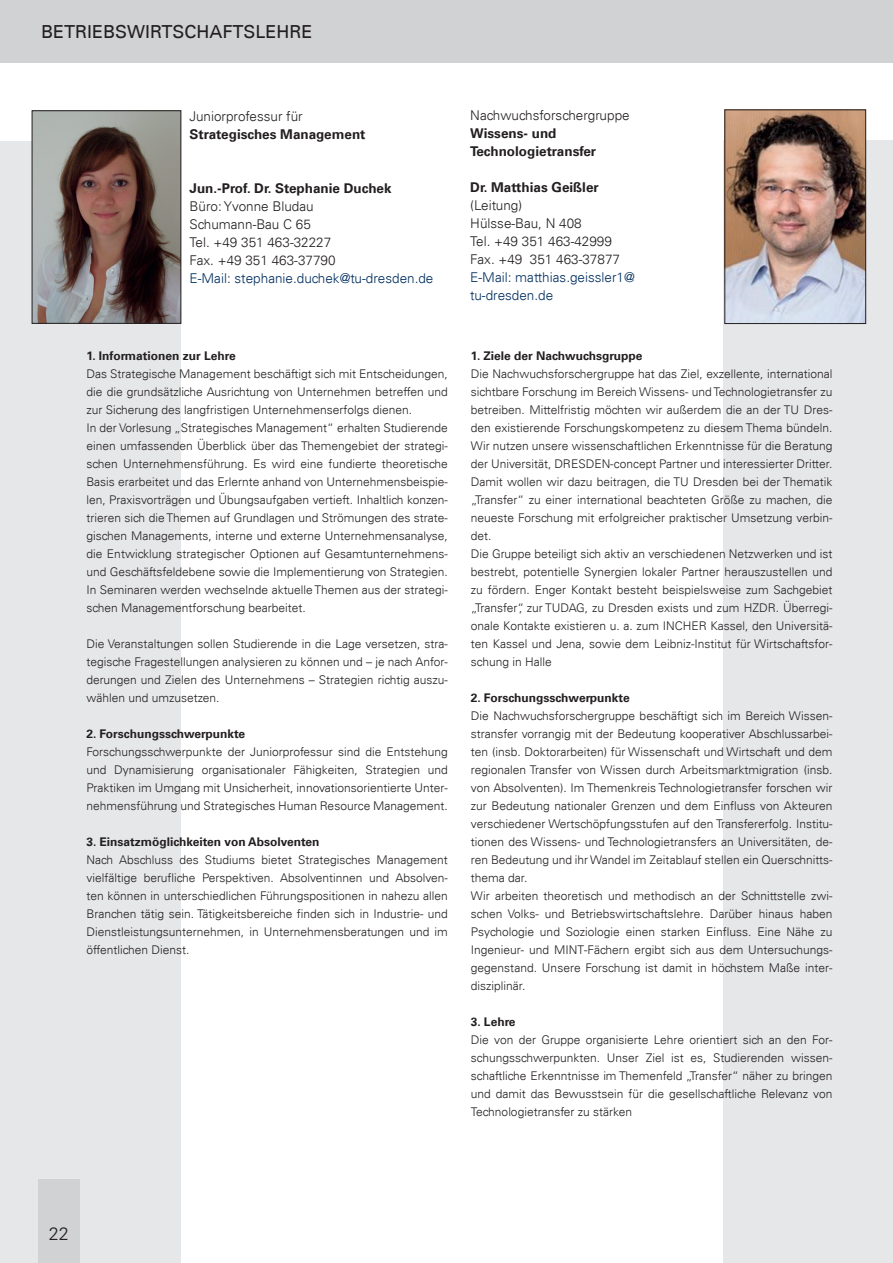
<style>
.page{position:relative;width:893px;height:1263px;background:#fff}
.page>*{position:absolute;margin:0;border:0;box-sizing:border-box;transform-origin:0 0}
.t1{font:18px "Univers";color:#231f20}
.t2{font:300 18px "Univers";color:#231f20}
.t3{font:300 13.5px/18px "Univers";color:#231f20}
.t4{font:700 13.5px/18px "Univers";color:#231f20}
.t5{font:300 13.5px/18px "Univers";color:#002e5e}
.t6{font:300 12px/18px "Univers";color:#231f20;text-align:justify}
.t7{font:700 12px "Univers";color:#231f20}
</style>
<div class="page">
<div style="left:0;top:141px;width:181px;height:1122px;background:#e6e7e9"></div>
<div style="left:724px;top:140px;width:169px;height:1123px;background:#e6e7e9"></div>
<div style="left:38px;top:1180px;width:41px;height:83px;background:#d1d2d4"></div>
<div style="left:0;top:0;width:893px;height:62px;background:#d1d2d4"></div>
<img style="left:34px;top:113px;width:145px;height:208px">
<div style="left:32px;top:111px;width:149px;height:212px;border:1px solid #231f20"></div>
<img style="left:727px;top:112px;width:137px;height:210px">
<div style="left:725px;top:110px;width:141px;height:214px;border:1px solid #231f20"></div>
<h1 class="t1" style="left:41px;top:21px;width:273px">BETRIEBSWIRTSCHAFTSLEHRE</h1>
<p class="t3" style="left:190px;top:107px;width:115px">Juniorprofessur für</p>
<p class="t4" style="left:190px;top:125px;width:177px">Strategisches Management</p>
<p class="t4" style="left:190px;top:179px;width:204px">Jun.-Prof. Dr. Stephanie Duchek</p>
<p class="t3" style="left:190px;top:197px;width:147px">Büro: Yvonne Bludau<br>Schumann-Bau C 65<br>Tel. +49 351 463-32227<br>Fax. +49 351 463-37790</p>
<p class="t5" style="left:190px;top:269px;width:245px">E-Mail: stephanie.duchek@tu-dresden.de</p>
<p class="t7" style="left:86px;top:349px;width:151px">1. Informationen zur Lehre</p>
<p class="t6" style="left:86px;top:365px;width:363px;text-align:left">Das Strategische Management beschäftigt sich mit Entscheidungen, die die grundsätzliche Ausrichtung von Unternehmen betreffen und zur Sicherung des langfristigen Unternehmenserfolgs dienen.<br>In der Vorlesung „Strategisches Management“ erhalten Studierende einen umfassenden Überblick über das Themengebiet der strategi&shy;schen Unternehmensführung. Es wird eine fundierte theoretische Basis erarbeitet und das Erlernte anhand von Unternehmensbeispie&shy;len, Praxisvorträgen und Übungsaufgaben vertieft. Inhaltlich konzen&shy;trieren sich die Themen auf Grundlagen und Strömungen des strate&shy;gischen Managements, interne und externe Unternehmensanalyse, die Entwicklung strategischer Optionen auf Gesamtunternehmens&shy;und Geschäftsfeldebene sowie die Implementierung von Strategien.<br>In Seminaren werden wechselnde aktuelle Themen aus der strategi&shy;schen Managementforschung bearbeitet.</p>
<p class="t6" style="left:86px;top:635px;width:363px">Die Veranstaltungen sollen Studierende in die Lage versetzen, stra&shy;tegische Fragestellungen analysieren zu können und – je nach Anfor&shy;derungen und Zielen des Unternehmens – Strategien richtig auszu&shy;wählen und umzusetzen.</p>
<p class="t7" style="left:86px;top:727px;width:160px">2. Forschungsschwerpunkte</p>
<p class="t6" style="left:86px;top:743px;width:363px">Forschungsschwerpunkte der Juniorprofessur sind die Entstehung und Dynamisierung organisationaler Fähigkeiten, Strategien und Praktiken im Umgang mit Unsicherheit, innovationsorientierte Unter&shy;nehmensführung und Strategisches Human Resource Management.</p>
<p class="t7" style="left:86px;top:835px;width:235px">3. Einsatzmöglichkeiten von Absolventen</p>
<p class="t6" style="left:86px;top:851px;width:363px">Nach Abschluss des Studiums bietet Strategisches Management vielfältige berufliche Perspektiven. Absolventinnen und Absolven&shy;ten können in unterschiedlichen Führungspositionen in nahezu allen Branchen tätig sein. Tätigkeitsbereiche finden sich in Industrie- und Dienstleistungsunternehmen, in Unternehmensberatungen und im öffentlichen Dienst.</p>
<p class="t3" style="left:470px;top:107px;width:161px">Nachwuchsforschergruppe</p>
<p class="t4" style="left:470px;top:125px;width:127px">Wissens- und<br>Technologietransfer</p>
<p class="t4" style="left:470px;top:179px;width:130px">Dr. Matthias Geißler</p>
<p class="t3" style="left:470px;top:197px;width:151px">(Leitung)<br>Hülsse-Bau, N 408<br>Tel. +49 351 463-42999<br>Fax. +49 351 463-37877</p>
<p class="t5" style="left:470px;top:268px;width:166px">E-Mail: matthias.geissler1@ tu-dresden.de</p>
<p class="t7" style="left:471px;top:349px;width:173px">1. Ziele der Nachwuchsgruppe</p>
<p class="t6" style="left:471px;top:365px;width:363px;text-align:left">Die Nachwuchsforschergruppe hat das Ziel, exzellente, international sichtbare Forschung im Bereich Wissens- und Technologietransfer zu betreiben. Mittelfristig möchten wir außerdem die an der TU Dres&shy;den existierende Forschungskompetenz zu diesem Thema bündeln.<br>Wir nutzen unsere wissenschaftlichen Erkenntnisse für die Beratung der Universität, DRESDEN-concept Partner und interessierter Dritter.<br>Damit wollen wir dazu beitragen, die TU Dresden bei der Thematik „Transfer“ zu einer international beachteten Größe zu machen, die neueste Forschung mit erfolgreicher praktischer Umsetzung verbin&shy;det.<br>Die Gruppe beteiligt sich aktiv an verschiedenen Netzwerken und ist bestrebt, potentielle Synergien lokaler Partner herauszustellen und zu fördern. Enger Kontakt besteht beispielsweise zum Sachgebiet „Transfer“, zur TUDAG, zu Dresden exists und zum HZDR. Überregi&shy;onale Kontakte existieren u. a. zum INCHER Kassel, den Universitä&shy;ten Kassel und Jena, sowie dem Leibniz-Institut für Wirtschaftsfor&shy;schung in Halle</p>
<p class="t7" style="left:471px;top:691px;width:160px">2. Forschungsschwerpunkte</p>
<p class="t6" style="left:471px;top:707px;width:363px;text-align:left">Die Nachwuchsforschergruppe beschäftigt sich im Bereich Wissen&shy;stransfer vorrangig mit der Bedeutung kooperativer Abschlussarbei&shy;ten (insb. Doktorarbeiten) für Wissenschaft und Wirtschaft und dem regionalen Transfer von Wissen durch Arbeitsmarktmigration (insb. von Absolventen). Im Themenkreis Technologietransfer forschen wir zur Bedeutung nationaler Grenzen und dem Einfluss von Akteuren verschiedener Wertschöpfungsstufen auf den Transfererfolg. Institu&shy;tionen des Wissens- und Technologietransfers an Universitäten, de&shy;ren Bedeutung und ihr Wandel im Zeitablauf stellen ein Querschnitts&shy;thema dar.<br>Wir arbeiten theoretisch und methodisch an der Schnittstelle zwi&shy;schen Volks- und Betriebswirtschaftslehre. Darüber hinaus haben Psychologie und Soziologie einen starken Einfluss. Eine Nähe zu Ingenieur- und MINT-Fächern ergibt sich aus dem Untersuchungs&shy;gegenstand. Unsere Forschung ist damit in höchstem Maße inter&shy;disziplinär.</p>
<p class="t7" style="left:471px;top:1015px;width:46px">3. Lehre</p>
<p class="t6" style="left:471px;top:1031px;width:363px">Die von der Gruppe organisierte Lehre orientiert sich an den For&shy;schungsschwerpunkten. Unser Ziel ist es, Studierenden wissen&shy;schaftliche Erkenntnisse im Themenfeld „Transfer“ näher zu bringen und damit das Bewusstsein für die gesellschaftliche Relevanz von Technologietransfer zu stärken</p>
<h1 class="t2" style="left:49px;top:1222px;width:22px">22</h1>
</div>
